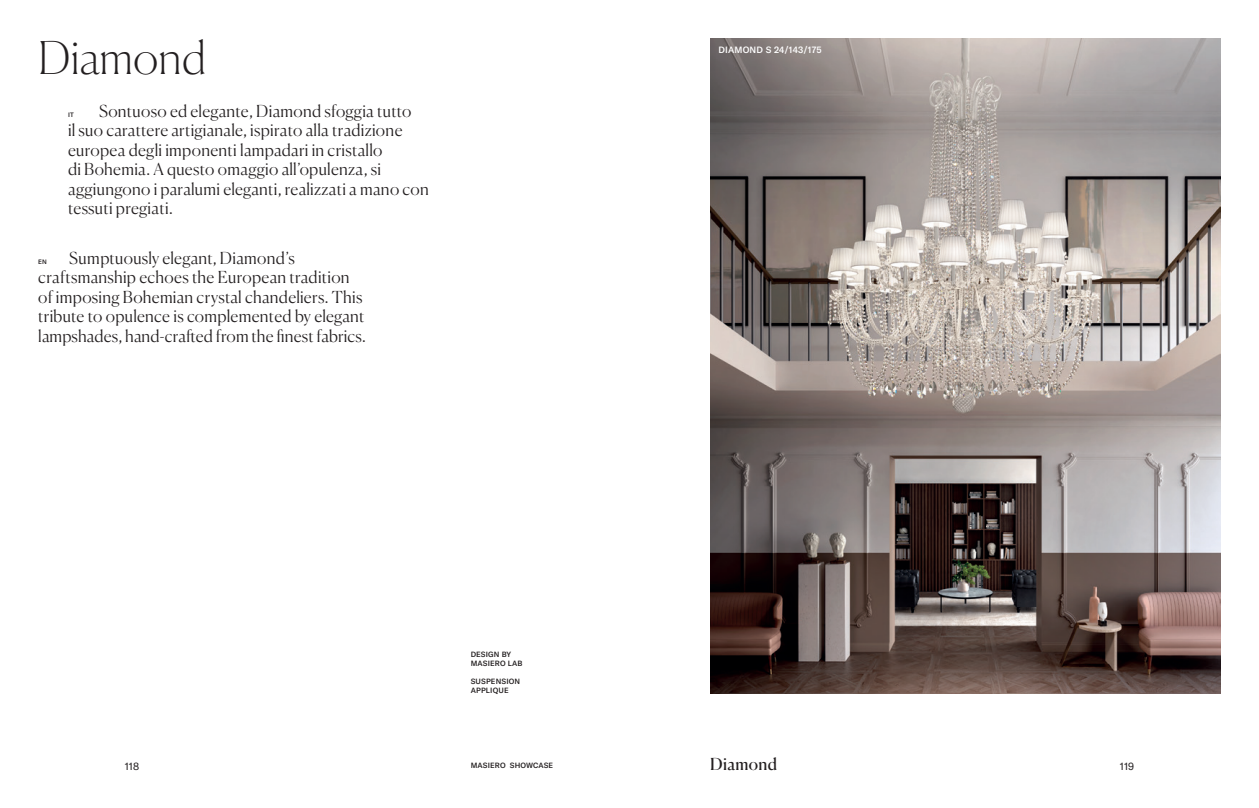
<style>
.page{position:relative;width:1259px;height:808px;background:#fff}
.page>*{position:absolute;margin:0;border:0;box-sizing:border-box;transform-origin:0 0}
.nome_prodotto{font:100 45px "Canela";color:#231f20}
.testo_descrittivo_gr{font:300 16.5px/19.5px "Canela";letter-spacing:.015em;color:#231f20}
.nome_prodotto-2{font:16.5px "Canela";letter-spacing:.02em;color:#231f20}
.numero_di_pagina{font:10.5px "GT America";letter-spacing:-.005em;color:#231f20}
.didascalia_nero{font:500 9px "GT America";letter-spacing:.02em;color:#fff}
.didascalia_nero-2{font:500 7.5px "GT America";letter-spacing:.02em;color:#231f20}
.titolo{font:500 7.5px "GT America";letter-spacing:.02em;color:#231f20}
.testo_descrittivo_gr-2{font:500 6.3px "GT America";color:#231f20}
</style>
<div class="page">
<img style="left:710px;top:38px;width:510px;height:655px">
<p class="nome_prodotto" style="left:38px;top:22px;width:169px">Diamond</p>
<p class="didascalia_nero" style="left:718px;top:45px;width:105px">DIAMOND S 24/143/175</p>
<p class="testo_descrittivo_gr" style="left:68px;top:99px;width:362px;text-indent:31px">Sontuoso ed elegante, Diamond sfoggia tutto<br>il suo carattere artigianale, ispirato alla tradizione europea degli imponenti lampadari in cristallo<br>di Bohemia. A questo omaggio all’opulenza, si aggiungono i paralumi eleganti, realizzati a mano con tessuti pregiati.</p>
<p class="testo_descrittivo_gr-2" style="left:68px;top:111px;width:7px">IT</p>
<p class="testo_descrittivo_gr" style="left:38px;top:247px;width:329px;text-indent:31px">Sumptuously elegant, Diamond’s craftsmanship echoes the European tradition of imposing Bohemian crystal chandeliers. This tribute to opulence is complemented by elegant lampshades, hand-crafted from the finest fabrics.</p>
<p class="testo_descrittivo_gr-2" style="left:38px;top:258px;width:10px">EN</p>
<p class="didascalia_nero-2" style="left:471px;top:650px;width:42px">DESIGN BY</p>
<p class="didascalia_nero-2" style="left:471px;top:659px;width:53px">MASIERO LAB</p>
<p class="didascalia_nero-2" style="left:471px;top:677px;width:51px">SUSPENSION</p>
<p class="didascalia_nero-2" style="left:471px;top:686px;width:39px">APPLIQUE</p>
<p class="numero_di_pagina" style="left:125px;top:760px;width:16px">118</p>
<p class="titolo" style="left:471px;top:760px;width:84px">MASIERO SHOWCASE</p>
<p class="nome_prodotto-2" style="left:710px;top:751px;width:68px">Diamond</p>
<p class="numero_di_pagina" style="left:1120px;top:760px;width:16px">119</p>
</div>
